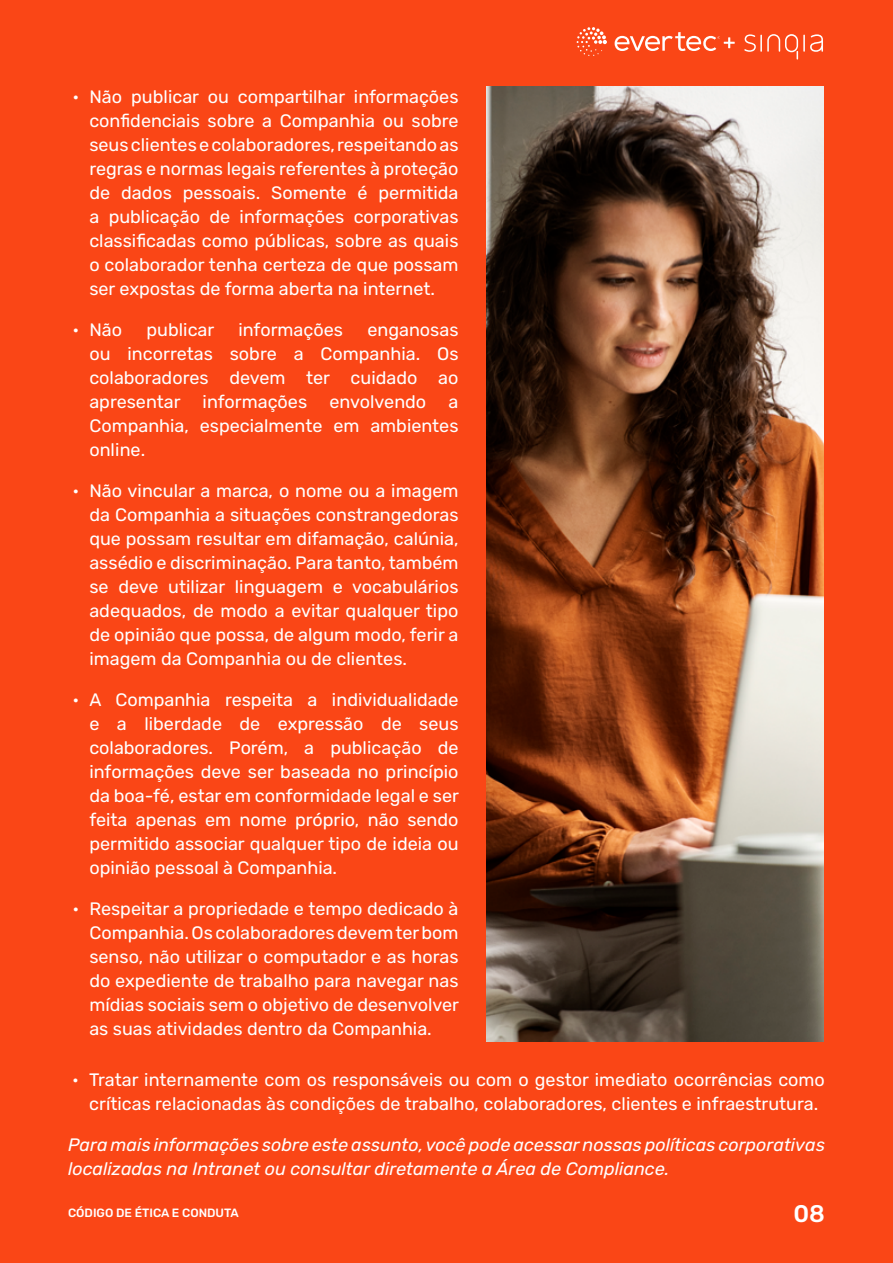
<style>
.page{position:relative;width:893px;height:1263px;background:#fa4616}
.page>*{position:absolute;margin:0;border:0;box-sizing:border-box;transform-origin:0 0}
.t1{font:500 24px "Rubik";color:#fff}
.t2{font:18px/24px "Rubik";color:#fff;text-align:justify}
.t3{font:italic 18px/24px "Rubik";color:#fff}
.t4{font:500 12px "Rubik";color:#fff}
</style>
<div class="page">
<svg style="left:577px;top:27px;width:30px;height:29px"></svg>
<svg style="left:744px;top:34px;width:79px;height:26px"></svg>
<svg style="left:615px;top:32px;width:120px;height:19px"></svg>
<img style="left:487px;top:87px;width:336px;height:955px">
<p class="t2" style="left:89px;top:86px;width:371px;text-indent:-17px">• Não publicar ou compartilhar informações confidenciais sobre a Companhia ou sobre seus clientes e colaboradores, respeitando as regras e normas legais referentes à proteção de dados pessoais. Somente é permitida a publicação de informações corporativas classificadas como públicas, sobre as quais o colaborador tenha certeza de que possam ser expostas de forma aberta na internet.</p>
<p class="t2" style="left:72px;top:318px;width:51px">• Não</p>
<p class="t2" style="left:146px;top:318px;width:69px">publicar</p>
<p class="t2" style="left:238px;top:318px;width:106px">informações</p>
<p class="t2" style="left:89px;top:318px;width:371px;text-indent:278px">enganosas ou incorretas sobre a Companhia. Os colaboradores devem ter cuidado ao apresentar informações envolvendo a Companhia, especialmente em ambientes online.</p>
<p class="t2" style="left:89px;top:479px;width:371px;text-indent:-17px">• Não vincular a marca, o nome ou a imagem da Companhia a situações constrangedoras que possam resultar em difamação, calúnia, assédio e discriminação. Para tanto, também se deve utilizar linguagem e vocabulários adequados, de modo a evitar qualquer tipo de opinião que possa, de algum modo, ferir a imagem da Companhia ou de clientes.</p>
<p class="t2" style="left:89px;top:688px;width:371px;text-indent:-17px">• A Companhia respeita a individualidade e a liberdade de expressão de seus colaboradores. Porém, a publicação de informações deve ser baseada no princípio da boa-fé, estar em conformidade legal e ser feita apenas em nome próprio, não sendo permitido associar qualquer tipo de ideia ou opinião pessoal à Companhia.</p>
<p class="t2" style="left:89px;top:897px;width:371px;text-indent:-17px">• Respeitar a propriedade e tempo dedicado à Companhia. Os colaboradores devem ter bom senso, não utilizar o computador e as horas do expediente de trabalho para navegar nas mídias sociais sem o objetivo de desenvolver as suas atividades dentro da Companhia.</p>
<p class="t2" style="left:72px;top:1068px;width:754px;text-align:center">• Tratar internamente com os responsáveis ou com o gestor imediato ocorrências como críticas relacionadas às condições de trabalho, colaboradores, clientes e infraestrutura.</p>
<p class="t3" style="left:68px;top:1133px;width:758px">Para mais informações sobre este assunto, você pode acessar nossas políticas corporativas localizadas na Intranet ou consultar diretamente a Área de Compliance.</p>
<p class="t4" style="left:68px;top:1206px;width:172px">CÓDIGO DE ÉTICA E CONDUTA</p>
<h1 class="t1" style="left:793px;top:1200px;width:33px">08</h1>
</div>
